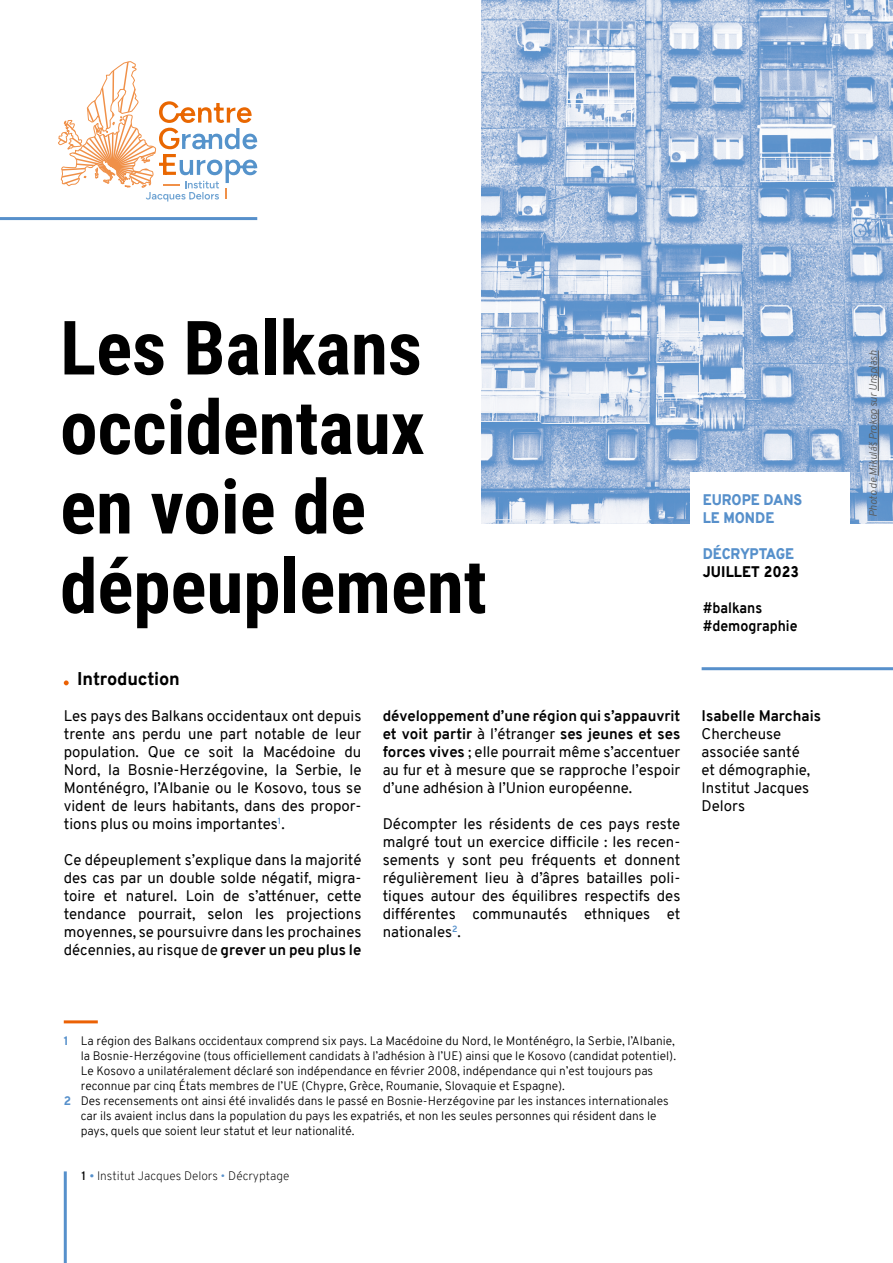
<style>
.page{position:relative;width:893px;height:1263px;background:#fff}
.page>*{position:absolute;margin:0;border:0;box-sizing:border-box;transform-origin:0 0}
.t1{font:700 75px/79.5px "Roboto Condensed";color:#000}
.t2{font:800 18px "Overpass";letter-spacing:-.01em;color:#000}
.t3{font:15px/18px "Overpass";color:#000;text-align:justify}
.t4{font:700 15px/18px "Overpass";color:#000;scale:.94 1}
.t5{font:900 15px/18px "Overpass";color:#5790cb;scale:.94 1}
.t6{font:700 15px "Overpass";color:#000}
.t7{font:900 15px "Overpass";letter-spacing:.01em;color:#000;scale:.94 1}
.t8{font:900 15px "Overpass";letter-spacing:-.015em;color:#5690cb;scale:.94 1}
.t9{font:300 12px "Overpass";color:#000}
.t10{font:200 12px "Overpass";color:#000}
.t11{font:italic 300 10.5px "Overpass";letter-spacing:-.015em;color:#565656}
.s1{font-weight:700}
.s2{font-weight:800;color:#5690cb}
.s3{font-weight:600}
.s4{font-weight:300;color:#5690cb}
.s5{color:#5690cb}
</style>
<div class="page">
<hr style="left:64px;top:1171px;width:3px;height:92px;background:#5690cb">
<svg style="left:58px;top:61px;width:199px;height:141px"></svg>
<hr style="left:0;top:217px;width:257px;height:3px;background:#5790cb">
<img style="left:482px;top:0;width:411px;height:523px">
<div style="left:690px;top:473px;width:160px;height:225px;background:#fff"></div>
<hr style="left:702px;top:667px;width:191px;height:3px;background:#5790cb">
<hr style="left:878px;top:409px;width:1px;height:67px;background:#565656">
<hr style="left:878px;top:350px;width:1px;height:41px;background:#565656">
<svg style="left:64px;top:680px;width:5px;height:5px"></svg>
<hr style="left:64px;top:1020px;width:34px;height:3px;background:#eb6104">
<h1 class="t1" style="left:60px;top:305px;width:428px">Les Balkans occidentaux en voie de dépeuplement</h1>
<p class="t2" style="left:77px;top:666px;width:104px">Introduction</p>
<p class="t3" style="left:64px;top:707px;width:299px">Les pays des Balkans occidentaux ont depuis trente ans perdu une part notable de leur population. Que ce soit la Macédoine du Nord, la Bosnie-Herzégovine, la Serbie, le Monténégro, l’Albanie ou le Kosovo, tous se vident de leurs habitants, dans des propor&shy;tions plus ou moins importantes<sup>1</sup>.</p>
<p class="t3" style="left:64px;top:851px;width:299px">Ce dépeuplement s’explique dans la majorité des cas par un double solde négatif, migra&shy;toire et naturel. Loin de s’atténuer, cette tendance pourrait, selon les projections moyennes, se poursuivre dans les prochaines décennies, au risque de <span class="s1">grever un peu plus le</span></p>
<p class="t3" style="left:383px;top:707px;width:299px"><span class="s1">développement d’une région qui s’appauvrit et voit partir</span> à l’étranger <span class="s1">ses jeunes et ses forces vives</span> ; elle pourrait même s’accentuer au fur et à mesure que se rapproche l’espoir d’une adhésion à l’Union européenne.</p>
<p class="t3" style="left:383px;top:815px;width:299px">Décompter les résidents de ces pays reste malgré tout un exercice difficile : les recen&shy;sements y sont peu fréquents et donnent régulièrement lieu à d’âpres batailles poli&shy;tiques autour des équilibres respectifs des différentes communautés ethniques et nationales<sup>2</sup>.</p>
<p class="t5" style="left:703px;top:491px;width:108px">EUROPE DANS<br>LE MONDE</p>
<p class="t8" style="left:703px;top:543px;width:99px">DÉCRYPTAGE</p>
<p class="t7" style="left:703px;top:561px;width:104px">JUILLET 2023</p>
<p class="t4" style="left:703px;top:599px;width:102px">#balkans #demographie</p>
<p class="t6" style="left:702px;top:705px;width:121px">Isabelle Marchais</p>
<p class="t3" style="left:702px;top:725px;width:110px;text-align:left">Chercheuse associée santé et démographie,<br>Institut Jacques<br>Delors</p>
<p class="t9" style="left:64px;top:1033px;width:612px"><span class="s2">1</span> La région des Balkans occidentaux comprend six pays. La Macédoine du Nord, le Monténégro, la Serbie, l’Albanie,</p>
<p class="t9" style="left:81px;top:1048px;width:597px">la Bosnie-Herzégovine (tous officiellement candidats à l’adhésion à l’UE) ainsi que le Kosovo (candidat potentiel).</p>
<p class="t9" style="left:81px;top:1063px;width:574px">Le Kosovo a unilatéralement déclaré son indépendance en février 2008, indépendance qui n’est toujours pas</p>
<p class="t9" style="left:81px;top:1078px;width:486px">reconnue par cinq États membres de l’UE (Chypre, Grèce, Roumanie, Slovaquie et Espagne).</p>
<p class="t9" style="left:64px;top:1093px;width:606px"><span class="s2">2</span> Des recensements ont ainsi été invalidés dans le passé en Bosnie-Herzégovine par les instances internationales</p>
<p class="t9" style="left:81px;top:1108px;width:577px">car ils avaient inclus dans la population du pays les expatriés, et non les seules personnes qui résident dans le</p>
<p class="t9" style="left:81px;top:1123px;width:275px">pays, quels que soient leur statut et leur nationalité.</p>
<p class="t10" style="left:82px;top:1168px;width:209px"><span class="s3">1</span> <span class="s4">•</span> Institut Jacques Delors <span class="s5">•</span> Décryptage</p>
<p class="t11" style="left:866px;top:517px;width:168px;rotate:-90deg">Photo de Mikuláš Prokop sur Unsplash</p>
</div>
